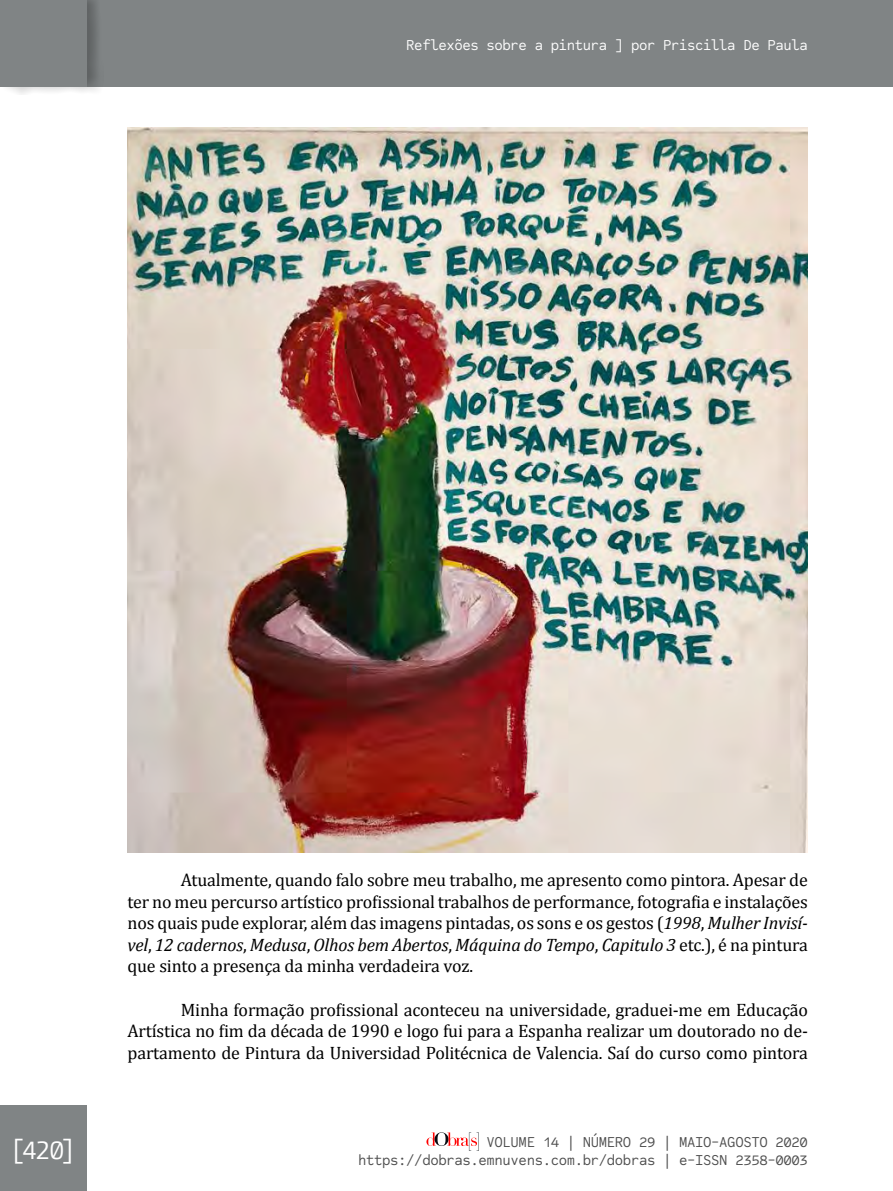
<style>
.page{position:relative;width:893px;height:1191px;background:#fff}
.page>*{position:absolute;margin:0;border:0;box-sizing:border-box;transform-origin:0 0}
.t1{font:27px "Camingo Code";color:#fff}
.t2{font:18px/21.6px "Cambria";letter-spacing:-.01em;color:#000;text-align:justify}
.t3{font:15px/18px "Code Saver";letter-spacing:-.025em;color:#4d4d4d;text-align:right}
.t4{font:15px "Code Saver";letter-spacing:-.025em;color:#fff}
.s1{font-style:italic}
</style>
<div class="page">
<div style="left:0;top:1106px;width:86px;height:85px;background:#808485"></div>
<svg style="left:426px;top:1132px;width:53px;height:18px"></svg>
<div style="left:0;top:0;width:893px;height:86px;background:#808485"></div>
<div style="left:0;top:0;width:103px;height:95px;background:#000;opacity:.25"></div>
<div style="left:0;top:0;width:86px;height:86px;background:#808485"></div>
<img style="left:128px;top:128px;width:680px;height:724px">
<p class="t4" style="left:406px;top:36px;width:403px">Reflexões sobre a pintura ] por Priscilla De Paula</p>
<p class="t2" style="left:128px;top:869px;width:682px;text-indent:53px">Atualmente, quando falo sobre meu trabalho, me apresento como pintora. Apesar de ter no meu percurso artístico profissional trabalhos de performance, fotografia e instalações nos quais pude explorar, além das imagens pintadas, os sons e os gestos (<span class="s1">1998</span>, <span class="s1">Mulher Invisí&shy;vel</span>, <span class="s1">12 cadernos</span>, <span class="s1">Medusa</span>, <span class="s1">Olhos bem Abertos</span>, <span class="s1">Máquina do Tempo</span>, <span class="s1">Capitulo 3</span> etc.), é na pintura que sinto a presença da minha verdadeira voz.</p>
<p class="t2" style="left:128px;top:998px;width:682px;text-indent:53px">Minha formação profissional aconteceu na universidade, graduei-me em Educação Artística no fim da década de 1990 e logo fui para a Espanha realizar um doutorado no de&shy;partamento de Pintura da Universidad Politécnica de Valencia. Saí do curso como pintora</p>
<h1 class="t1" style="left:11px;top:1130px;width:66px">[420]</h1>
<p class="t3" style="left:358px;top:1132px;width:451px">VOLUME 14 | NÚMERO 29 | MAIO-AGOSTO 2020 https://dobras.emnuvens.com.br/dobras | e-ISSN 2358-0003</p>
</div>
